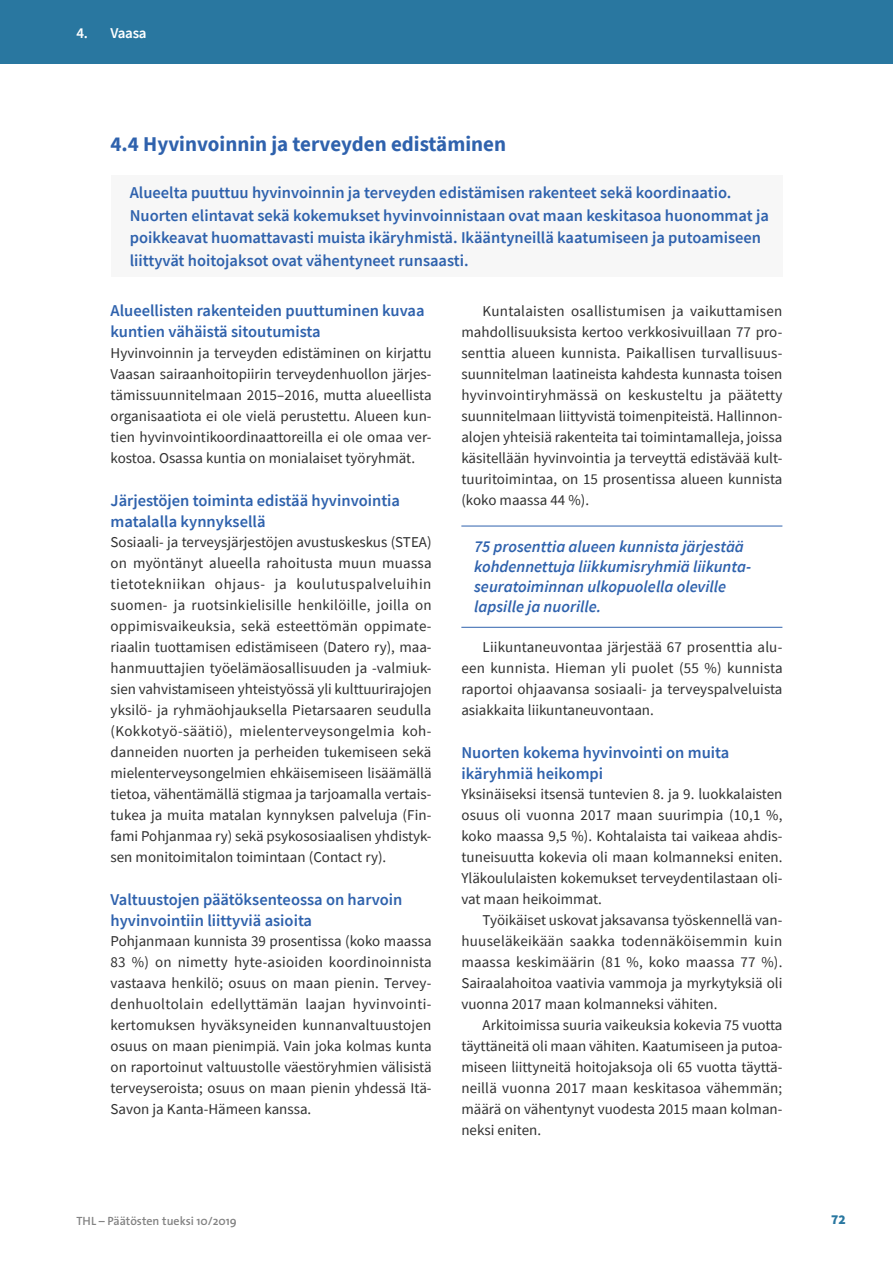
<style>
.page{position:relative;width:893px;height:1263px;background:#fff}
.page>*{position:absolute;margin:0;border:0;box-sizing:border-box;transform-origin:0 0}
.H2{font:700 21px "Source Sans Pro";color:#2f62ad}
.INGRESSI{font:600 16.5px/22.5px "Source Sans Pro";color:#2f62ad}
.H3{font:600 16.5px/21px "Source Sans Pro";color:#2f62ad}
.NOSTO_viiva{font:italic 600 16.5px/19.8px "Source Sans Pro";color:#2f62ad}
.LEIPIS_ut{font:15px/21px "Source Sans Pro";color:#303030;text-align:justify}
.LEIPIS_in{font:15px/21px "Source Sans Pro";color:#303030;text-align:justify}
.t1{font:600 15px "Source Sans Pro";letter-spacing:-.02em;color:#fff}
.t2{font:900 13.5px "Source Sans Pro";color:#2977a0}
.t3{font:600 12px "The Sans";color:#838383}
</style>
<div class="page">
<div style="left:0;top:0;width:893px;height:64px;background:#2977a0"></div>
<div style="left:111px;top:175px;width:671px;height:102px;background:#f7f7f7"></div>
<hr style="left:461px;top:526px;width:321px;height:1px;background:#2f62ad">
<hr style="left:461px;top:627px;width:321px;height:1px;background:#2f62ad">
<p class="t1" style="left:77px;top:23px;width:72px">4. Vaasa</p>
<h2 class="H2" style="left:111px;top:130px;width:397px">4.4 Hyvinvoinnin ja terveyden edistäminen</h2>
<p class="INGRESSI" style="left:130px;top:181px;width:641px">Alueelta puuttuu hyvinvoinnin ja terveyden edistämisen rakenteet sekä koordinaatio.<br>Nuorten elintavat sekä kokemukset hyvinvoinnistaan ovat maan keskitasoa huonommat ja poikkeavat huomattavasti muista ikäryhmistä. Ikääntyneillä kaatumiseen ja putoamiseen liittyvät hoitojaksot ovat vähentyneet runsaasti.</p>
<h3 class="H3" style="left:111px;top:299px;width:316px">Alueellisten rakenteiden puuttuminen kuvaa kuntien vähäistä sitoutumista</h3>
<p class="LEIPIS_ut" style="left:111px;top:343px;width:323px">Hyvinvoinnin ja terveyden edistäminen on kirjattu Vaasan sairaanhoitopiirin terveydenhuollon järjes&shy;tämissuunnitelmaan 2015–2016, mutta alueellista organisaatiota ei ole vielä perustettu. Alueen kun&shy;tien hyvinvointikoordinaattoreilla ei ole omaa ver&shy;kostoa. Osassa kuntia on monialaiset työryhmät.</p>
<h3 class="H3" style="left:111px;top:489px;width:291px">Järjestöjen toiminta edistää hyvinvointia matalalla kynnyksellä</h3>
<p class="LEIPIS_ut" style="left:111px;top:532px;width:323px">Sosiaali- ja terveysjärjestöjen avustuskeskus (STEA) on myöntänyt alueella rahoitusta muun muassa tietotekniikan ohjaus- ja koulutuspalveluihin suomen- ja ruotsinkielisille henkilöille, joilla on oppimisvaikeuksia, sekä esteettömän oppimate&shy;riaalin tuottamisen edistämiseen (Datero ry), maa&shy;hanmuuttajien työelämäosallisuuden ja -valmiuk&shy;sien vahvistamiseen yhteistyössä yli kulttuurirajojen yksilö- ja ryhmäohjauksella Pietarsaaren seudulla (Kokkotyö-säätiö), mielenterveysongelmia koh&shy;danneiden nuorten ja perheiden tukemiseen sekä mielenterveysongelmien ehkäisemiseen lisäämällä tietoa, vähentämällä stigmaa ja tarjoamalla vertais&shy;tukea ja muita matalan kynnyksen palveluja (Fin&shy;fami Pohjanmaa ry) sekä psykososiaalisen yhdistyk&shy;sen monitoimitalon toimintaan (Contact ry).</p>
<h3 class="H3" style="left:111px;top:888px;width:293px">Valtuustojen päätöksenteossa on harvoin hyvinvointiin liittyviä asioita</h3>
<p class="LEIPIS_ut" style="left:111px;top:931px;width:323px">Pohjanmaan kunnista 39 prosentissa (koko maassa 83 %) on nimetty hyte-asioiden koordinoinnista vastaava henkilö; osuus on maan pienin. Tervey&shy;denhuoltolain edellyttämän laajan hyvinvointi&shy;kertomuksen hyväksyneiden kunnanvaltuustojen osuus on maan pienimpiä. Vain joka kolmas kunta on raportoinut valtuustolle väestöryhmien välisistä terveyseroista; osuus on maan pienin yhdessä Itä-Savon ja Kanta-Hämeen kanssa.</p>
<p class="LEIPIS_in" style="left:461px;top:301px;width:323px;text-indent:21px">Kuntalaisten osallistumisen ja vaikuttamisen mahdollisuuksista kertoo verkkosivuillaan 77 pro&shy;senttia alueen kunnista. Paikallisen turvallisuus&shy;suunnitelman laatineista kahdesta kunnasta toisen hyvinvointiryhmässä on keskusteltu ja päätetty suunnitelmaan liittyvistä toimenpiteistä. Hallinnon&shy;alojen yhteisiä rakenteita tai toimintamalleja, joissa käsitellään hyvinvointia ja terveyttä edistävää kult&shy;tuuritoimintaa, on 15 prosentissa alueen kunnista (koko maassa 44 %).</p>
<p class="NOSTO_viiva" style="left:474px;top:536px;width:277px">75 prosenttia alueen kunnista järjestää kohdennettuja liikkumisryhmiä liikunta&shy;seuratoiminnan ulkopuolella oleville lapsille ja nuorille.</p>
<p class="LEIPIS_in" style="left:461px;top:637px;width:323px;text-indent:21px">Liikuntaneuvontaa järjestää 67 prosenttia alu&shy;een kunnista. Hieman yli puolet (55 %) kunnista raportoi ohjaavansa sosiaali- ja terveyspalveluista asiakkaita liikuntaneuvontaan.</p>
<h3 class="H3" style="left:461px;top:741px;width:269px">Nuorten kokema hyvinvointi on muita ikäryhmiä heikompi</h3>
<p class="LEIPIS_ut" style="left:461px;top:784px;width:323px">Yksinäiseksi itsensä tuntevien 8. ja 9. luokkalaisten osuus oli vuonna 2017 maan suurimpia (10,1 %, koko maassa 9,5 %). Kohtalaista tai vaikeaa ahdis&shy;tuneisuutta kokevia oli maan kolmanneksi eniten.<br>Yläkoululaisten kokemukset terveydentilastaan oli&shy;vat maan heikoimmat.</p>
<p class="LEIPIS_in" style="left:461px;top:910px;width:323px;text-indent:21px">Työikäiset uskovat jaksavansa työskennellä van&shy;huuseläkeikään saakka todennäköisemmin kuin maassa keskimäärin (81 %, koko maassa 77 %).<br>Sairaalahoitoa vaativia vammoja ja myrkytyksiä oli vuonna 2017 maan kolmanneksi vähiten.</p>
<p class="LEIPIS_in" style="left:461px;top:1015px;width:323px;text-indent:21px">Arkitoimissa suuria vaikeuksia kokevia 75 vuotta täyttäneitä oli maan vähiten. Kaatumiseen ja putoa&shy;miseen liittyneitä hoitojaksoja oli 65 vuotta täyttä&shy;neillä vuonna 2017 maan keskitasoa vähemmän; määrä on vähentynyt vuodesta 2015 maan kolman&shy;neksi eniten.</p>
<p class="t3" style="left:77px;top:1211px;width:162px">THL – Päätösten tueksi 10/2019</p>
<p class="t2" style="left:831px;top:1210px;width:16px">72</p>
</div>
